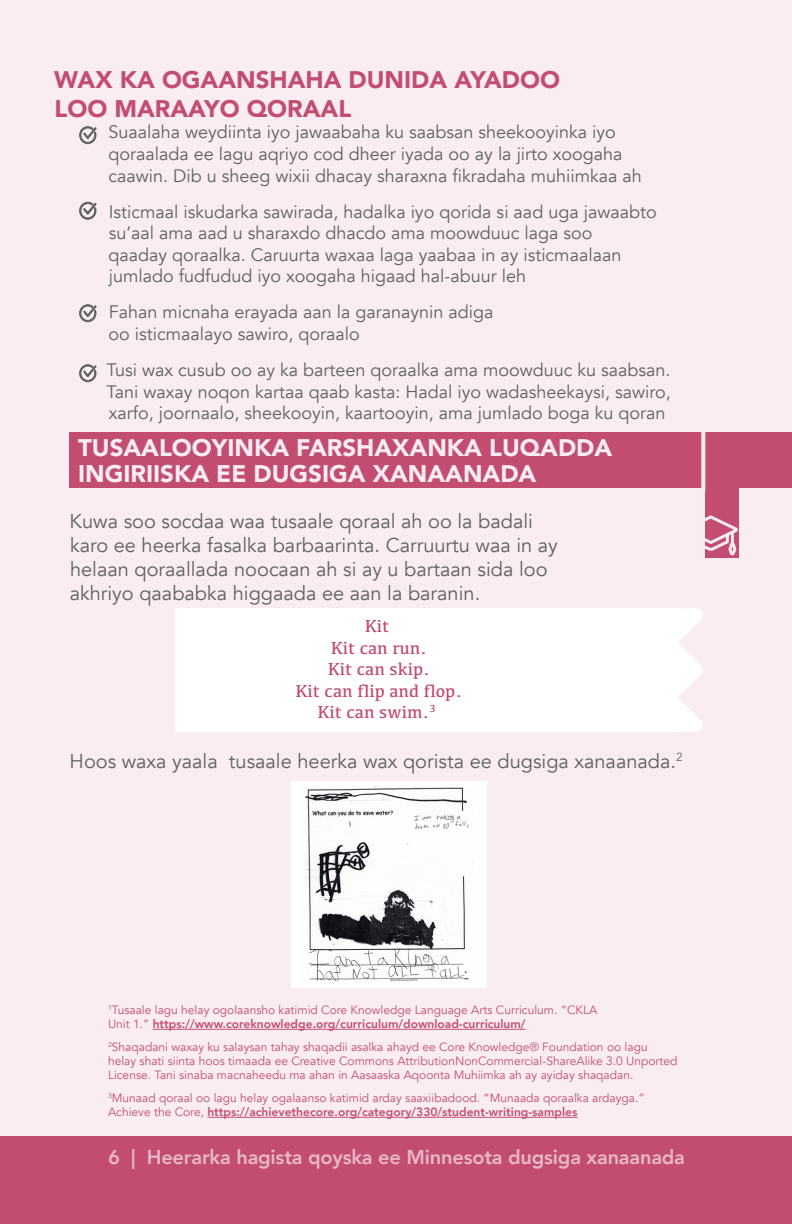
<style>
.page{position:relative;width:792px;height:1224px;background:#f9edf1}
.page>*{position:absolute;margin:0;border:0;box-sizing:border-box;transform-origin:0 0}
.Subtitle_2{font:900 24px/26px "Avenir";color:#f9edf1}
.Header_1{font:900 24px/28.8px "Avenir";color:#c24d70}
.Body_Copy{font:20px/24px "Avenir";color:#616161}
.t1{font:800 20px "Avenir";letter-spacing:-.01em;color:#e8b8c7}
.t2{font:18px/21.6px "Avenir";color:#616161}
.writing_sample_table{font:18px/21.6px "Kefa";color:#c24d70;text-align:center}
.Footnote_Dark{font:12px/14px "Avenir";color:#c24d70}
.s1{font-weight:800}
</style>
<div class="page">
<div style="left:0;top:1136px;width:792px;height:88px;background:#c24d70"></div>
<div style="left:292px;top:781px;width:195px;height:207px;background:#fff"></div>
<div style="left:176px;top:608px;width:503px;height:124px;background:#fff"></div>
<svg style="left:679px;top:609px;width:24px;height:122px"></svg>
<img style="left:306px;top:786px;width:167px;height:196px">
<div style="left:705px;top:432px;width:34px;height:126px;background:#c24d70"></div>
<svg style="left:705px;top:515px;width:33px;height:40px"></svg>
<hr style="left:153px;top:1029px;width:373px;height:1px;background:#c24d70">
<hr style="left:207px;top:1117px;width:370px;height:1px;background:#c24d70">
<div style="left:69px;top:432px;width:723px;height:56px;background:#c24d70"></div>
<svg style="left:79px;top:364px;width:18px;height:18px"></svg>
<svg style="left:79px;top:304px;width:18px;height:18px"></svg>
<svg style="left:79px;top:126px;width:18px;height:18px"></svg>
<svg style="left:79px;top:202px;width:18px;height:18px"></svg>
<svg style="left:701px;top:432px;width:4px;height:56px"></svg>
<p class="Header_1" style="left:54px;top:65px;width:507px">WAX KA OGAANSHAHA DUNIDA AYADOO<br>LOO MARAAYO QORAAL</p>
<p class="t2" style="left:108px;top:122px;width:535px;text-indent:-24px">• Suaalaha weydiinta iyo jawaabaha ku saabsan sheekooyinka iyo qoraalada ee lagu aqriyo cod dheer iyada oo ay la jirto xoogaha caawin. Dib u sheeg wixii dhacay sharaxna fikradaha muhiimkaa ah</p>
<p class="t2" style="left:109px;top:201px;width:550px;text-indent:-24px">• Isticmaal iskudarka sawirada, hadalka iyo qorida si aad uga jawaabto su’aal ama aad u sharaxdo dhacdo ama moowduuc laga soo<br>qaaday qoraalka. Caruurta waxaa laga yaabaa in ay isticmaalaan jumlado fudfudud iyo xoogaha higaad hal-abuur leh</p>
<p class="t2" style="left:108px;top:302px;width:387px;text-indent:-24px">• Fahan micnaha erayada aan la garanaynin adiga oo isticmaalayo sawiro, qoraalo</p>
<p class="t2" style="left:107px;top:359px;width:566px;text-align:justify;text-indent:-22px">• Tusi wax cusub oo ay ka barteen qoraalka ama moowduuc ku saabsan.<br>Tani waxay noqon kartaa qaab kasta: Hadal iyo wadasheekaysi, sawiro, xarfo, joornaalo, sheekooyin, kaartooyin, ama jumlado boga ku qoran</p>
<p class="Subtitle_2" style="left:78px;top:434px;width:536px">TUSAALOOYINKA FARSHAXANKA LUQADDA<br>INGIRIISKA EE DUGSIGA XANAANADA</p>
<p class="Body_Copy" style="left:70px;top:509px;width:490px">Kuwa soo socdaa waa tusaale qoraal ah oo la badali karo ee heerka fasalka barbaarinta. Carruurtu waa in ay helaan qoraallada noocaan ah si ay u bartaan sida loo akhriyo qaababka higgaada ee aan la baranin.</p>
<p class="writing_sample_table" style="left:296px;top:615px;width:168px">Kit<br>Kit can run.<br>Kit can skip.<br>Kit can flip and flop.<br>Kit can swim.<sup>3</sup></p>
<p class="Body_Copy" style="left:70px;top:749px;width:614px">Hoos waxa yaala tusaale heerka wax qorista ee dugsiga xanaanada.<sup>2</sup></p>
<p class="Footnote_Dark" style="left:108px;top:1003px;width:491px"><sup>1</sup>Tusaale lagu helay ogolaansho katimid Core Knowledge Language Arts Curriculum. “CKLA<br>Unit 1.” <span class="s1">https://www.coreknowledge.org/curriculum/download-curriculum/</span></p>
<p class="Footnote_Dark" style="left:108px;top:1040px;width:571px"><sup>2</sup>Shaqadani waxay ku salaysan tahay shaqadii asalka ahayd ee Core Knowledge® Foundation oo lagu helay shati siinta hoos timaada ee Creative Commons AttributionNonCommercial-ShareAlike 3.0 Unported<br>License. Tani sinaba macnaheedu ma ahan in Aasaaska Aqoonta Muhiimka ah ay ayiday shaqadan.</p>
<p class="Footnote_Dark" style="left:108px;top:1091px;width:538px"><sup>3</sup>Munaad qoraal oo lagu helay ogalaanso katimid arday saaxiibadood. “Munaada qoraalka ardayga.”<br>Achieve the Core, <span class="s1">https://achievethecore.org/category/330/student-writing-samples</span></p>
<p class="t1" style="left:108px;top:1141px;width:579px">6 | Heerarka hagista qoyska ee Minnesota dugsiga xanaanada</p>
</div>
